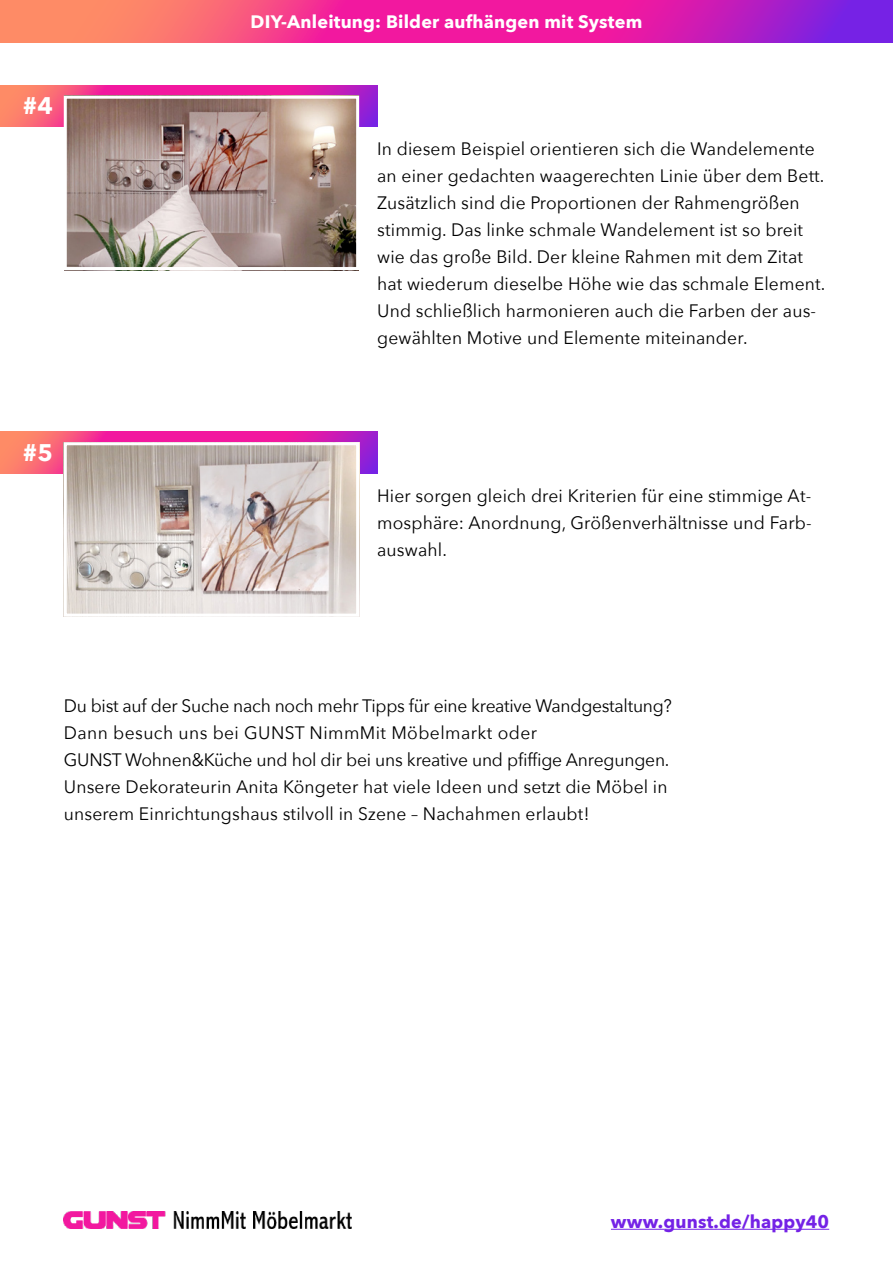
<style>
.page{position:relative;width:893px;height:1263px;background:#fff}
.page>*{position:absolute;margin:0;border:0;box-sizing:border-box;transform-origin:0 0}
.t1{font:700 24px "Avenir Next";color:#fff}
.t2{font:18px/27px "Avenir Next";letter-spacing:.01em;color:#000}
.t3{font:700 18px "Avenir Next";letter-spacing:.01em;color:#fff}
.t4{font:700 18px "Avenir Next";letter-spacing:.01em;color:#7422e6}
</style>
<div class="page">
<svg style="left:0;top:0;width:893px;height:43px;background:#e0389b"></svg>
<hr style="left:611px;top:1229px;width:218px;height:1px;background:#7422e6">
<img style="left:64px;top:1212px;width:288px;height:17px">
<svg style="left:0;top:85px;width:377px;height:41px;background:#e54692"></svg>
<svg style="left:0;top:432px;width:377px;height:41px;background:#e74393"></svg>
<img style="left:68px;top:100px;width:287px;height:166px">
<div style="left:64px;top:96px;width:295px;height:174px;border:3px solid #fff"></div>
<img style="left:68px;top:446px;width:287px;height:167px">
<div style="left:64px;top:442px;width:295px;height:175px;border:3px solid #fff"></div>
<h1 class="t1" style="left:23px;top:85px;width:32px">#4</h1>
<h1 class="t1" style="left:23px;top:431px;width:32px">#5</h1>
<p class="t3" style="left:251px;top:6px;width:393px">DIY-Anleitung: Bilder aufhängen mit System</p>
<p class="t2" style="left:377px;top:135px;width:450px">In diesem Beispiel orientieren sich die Wandelemente an einer gedachten waagerechten Linie über dem Bett.<br>Zusätzlich sind die Proportionen der Rahmengrößen stimmig. Das linke schmale Wandelement ist so breit wie das große Bild. Der kleine Rahmen mit dem Zitat hat wiederum dieselbe Höhe wie das schmale Element.<br>Und schließlich harmonieren auch die Farben der aus&shy;gewählten Motive und Elemente miteinander.</p>
<p class="t2" style="left:377px;top:481px;width:436px;text-align:justify">Hier sorgen gleich drei Kriterien für eine stimmige At&shy;mosphäre: Anordnung, Größenverhältnisse und Farb&shy;auswahl.</p>
<p class="t2" style="left:64px;top:692px;width:610px">Du bist auf der Suche nach noch mehr Tipps für eine kreative Wandgestaltung?<br>Dann besuch uns bei GUNST NimmMit Möbelmarkt oder<br>GUNST Wohnen&amp;Küche und hol dir bei uns kreative und pfiffige Anregungen.<br>Unsere Dekorateurin Anita Köngeter hat viele Ideen und setzt die Möbel in unserem Einrichtungshaus stilvoll in Szene – Nachahmen erlaubt!</p>
<p class="t4" style="left:611px;top:1206px;width:220px">www.gunst.de/happy40</p>
</div>
